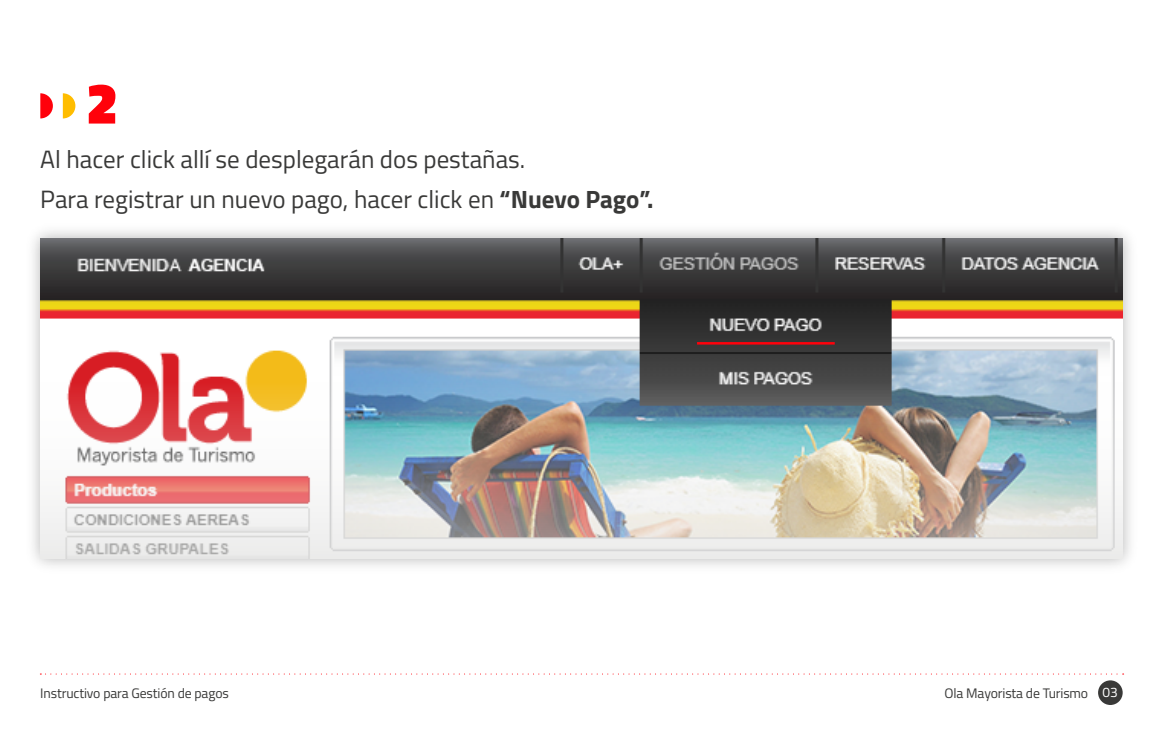
<style>
.page{position:relative;width:1163px;height:745px;background:#fff}
.page>*{position:absolute;margin:0;border:0;box-sizing:border-box;transform-origin:0 0}
.t1{font:900 57.75px "Titillium Web";color:#ff010b}
.t2{font:25px/40px "Titillium Web";color:#393938}
.t3{font:13.75px "Titillium Web";letter-spacing:-.01em;color:#393938}
.s1{font-weight:700}
.s2{color:#fff}
</style>
<div class="page">
<img style="left:33px;top:230px;width:1098px;height:475px">
<img style="left:40px;top:238px;width:1082px;height:138px">
<hr style="left:697px;top:342px;width:137px;height:2px;background:#ff010b">
<img style="left:40px;top:376px;width:1082px;height:182px">
<svg style="left:40px;top:673px;width:1083px;height:1px"></svg>
<div style="left:1098px;top:680px;width:24px;height:24px;background:#393938;border-radius:50%"></div>
<svg style="left:40px;top:93px;width:13px;height:25px"></svg>
<svg style="left:63px;top:93px;width:12px;height:25px"></svg>
<h1 class="t1" style="left:86px;top:61px;width:33px">2</h1>
<p class="t2" style="left:40px;top:138px;width:615px">Al hacer click allí se desplegarán dos pestañas.<br>Para registrar un nuevo pago, hacer click en <span class="s1">“Nuevo Pago”.</span></p>
<p class="t3" style="left:40px;top:682px;width:190px">Instructivo para Gestión de pagos</p>
<p class="t3" style="left:944px;top:682px;width:175px">Ola Mayorista de Turismo <span class="s2">03</span></p>
</div>
